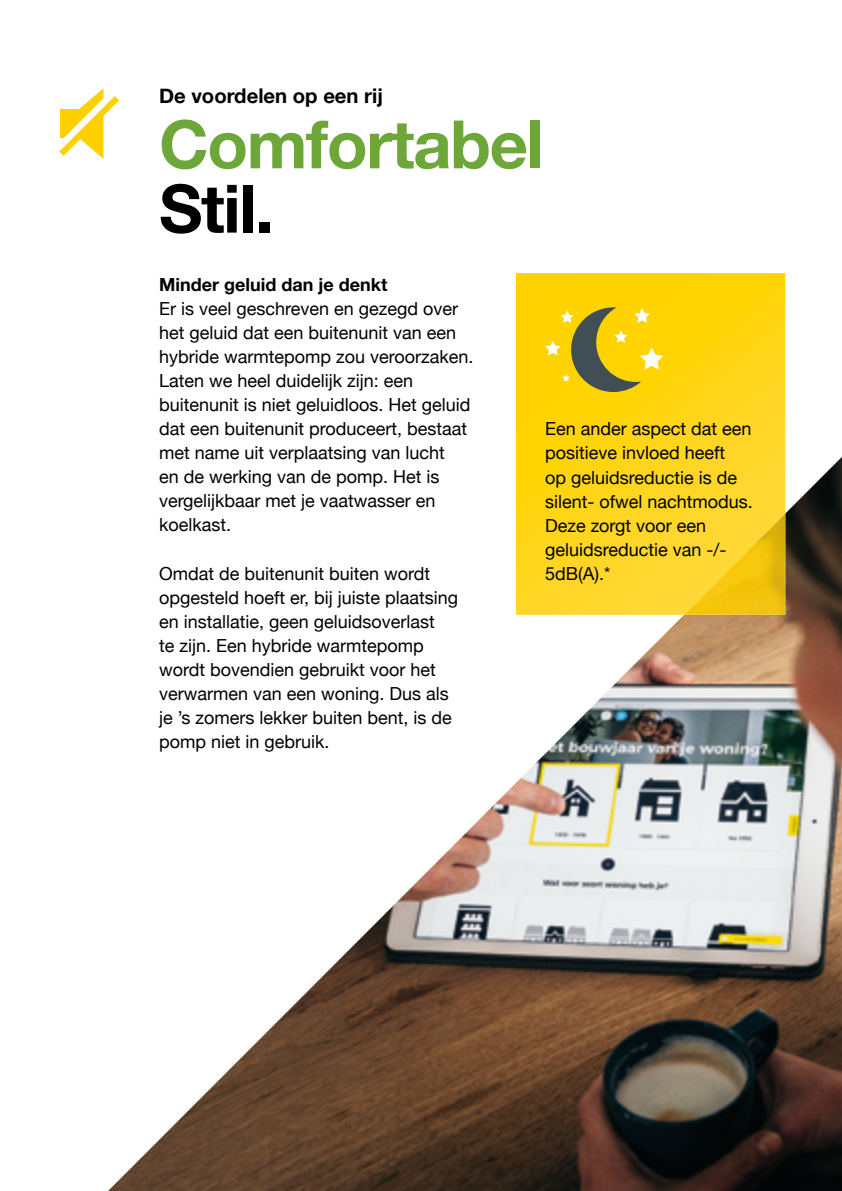
<style>
.page{position:relative;width:842px;height:1191px;background:#fff}
.page>*{position:absolute;margin:0;border:0;box-sizing:border-box;transform-origin:0 0}
.t1{font:700 66.8px "Helvetica Neue";letter-spacing:-.02em;color:#6da73a}
.t2{font:700 66.8px "Helvetica Neue";color:#000}
.t3{font:700 20.2px "Helvetica Neue";color:#000}
.t4{font:18px/24px "Helvetica Neue";color:#000}
.t5{font:700 18px "Helvetica Neue";color:#000}
</style>
<div class="page">
<img style="left:108px;top:457px;width:734px;height:734px">
<svg style="left:59px;top:88px;width:60px;height:71px"></svg>
<svg style="left:516px;top:273px;width:269px;height:342px;background:#ffd515"></svg>
<img style="left:684px;top:513px;width:101px;height:102px">
<svg style="left:545px;top:307px;width:118px;height:85px;background:#d4b722"></svg>
<p class="t3" style="left:159px;top:80px;width:225px">De voordelen op een rij</p>
<h1 class="t1" style="left:159px;top:92px;width:386px">Comfortabel</h1>
<h1 class="t2" style="left:159px;top:156px;width:116px">Stil.</h1>
<p class="t5" style="left:159px;top:270px;width:230px">Minder geluid dan je denkt</p>
<p class="t4" style="left:159px;top:297px;width:316px">Er is veel geschreven en gezegd over het geluid dat een buitenunit van een hybride warmtepomp zou veroorzaken.<br>Laten we heel duidelijk zijn: een buitenunit is niet geluidloos. Het geluid dat een buitenunit produceert, bestaat met name uit verplaatsing van lucht<br>en de werking van de pomp. Het is vergelijkbaar met je vaatwasser en koelkast.</p>
<p class="t4" style="left:159px;top:562px;width:301px">Omdat de buitenunit buiten wordt opgesteld hoeft er, bij juiste plaatsing en installatie, geen geluidsoverlast<br>te zijn. Een hybride warmtepomp wordt bovendien gebruikt voor het verwarmen van een woning. Dus als je ’s zomers lekker buiten bent, is de pomp niet in gebruik.</p>
<p class="t4" style="left:545px;top:418px;width:209px">Een ander aspect dat een positieve invloed heeft<br>op geluidsreductie is de silent- ofwel nachtmodus.<br>Deze zorgt voor een geluidsreductie van -/-<br>5dB(A).*</p>
</div>
